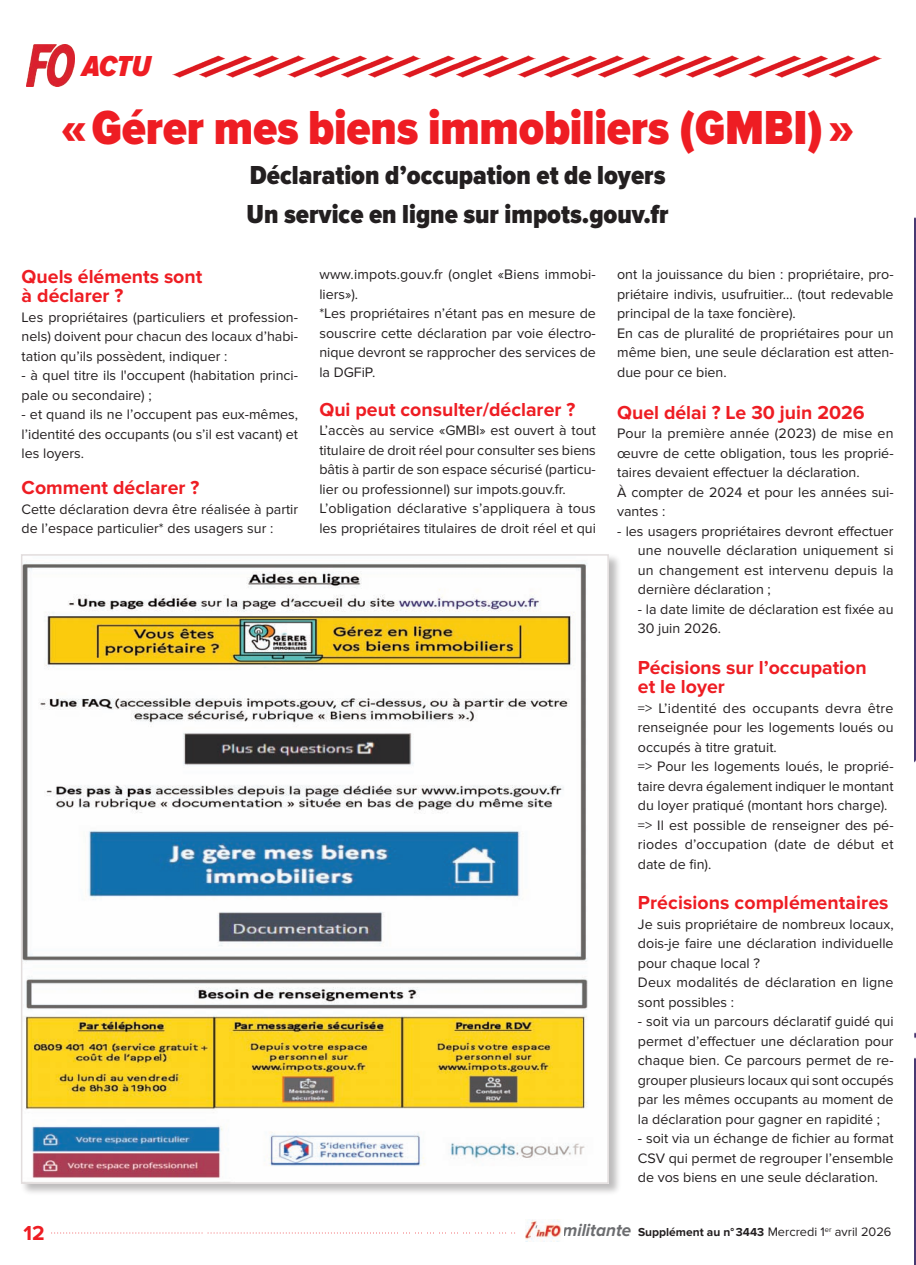
<style>
.page{position:relative;width:916px;height:1265px;background:#fff}
.page>*{position:absolute;margin:0;border:0;box-sizing:border-box;transform-origin:0 0}
.t1{font:900 49.5px "Proxima Nova Cond";letter-spacing:-.005em;color:#ee1d23}
.t2{font:italic 900 30px "Proxima Nova Cond";color:#ee1d23}
.t3{font:900 27px/39.5px "Proxima Nova Cond";color:#231f20}
.t4{font:700 21px "Proxima Nova";color:#ee1d23}
.t5{font:700 19.5px/19.5px "Proxima Nova";color:#ee1d23}
.t6{font:14.25px/19.5px "Proxima Nova";color:#231f20}
.t7{font:700 12px "Proxima Nova";color:#231f20}
.s1{font-family:"Helvetica Neue";font-weight:400;color:#fff}
.s2{font-style:italic;font-size:18px;color:#6c6d70}
.s3{font-weight:400;font-size:12.75px}
</style>
<div class="page">
<svg style="left:51px;top:1232px;width:464px;height:1px"></svg>
<img style="left:526px;top:1219px;width:36px;height:21px">
<img style="left:27px;top:44px;width:48px;height:43px">
<img style="left:766px;top:55px;width:115px;height:22px">
<img style="left:651px;top:55px;width:115px;height:22px">
<img style="left:535px;top:55px;width:116px;height:22px">
<img style="left:421px;top:55px;width:114px;height:22px">
<img style="left:306px;top:55px;width:115px;height:22px">
<img style="left:172px;top:55px;width:134px;height:22px">
<img style="left:915px;top:217px;width:1px;height:1046px">
<img style="left:23px;top:556px;width:596px;height:637px">
<img style="left:24px;top:557px;width:582px;height:624px">
<h2 class="t2" style="left:82px;top:52px;width:70px">ACTU</h2>
<h1 class="t1" style="left:61px;top:105px;width:795px">«Gérer mes biens immobiliers (GMBI)»</h1>
<h3 class="t3" style="left:247px;top:156px;width:423px">Déclaration d’occupation et de loyers<br>Un service en ligne sur impots.gouv.fr</h3>
<h3 class="t5" style="left:22px;top:267px;width:182px">Quels éléments sont à déclarer ?</h3>
<p class="t6" style="left:22px;top:308px;width:278px;text-align:justify">Les propriétaires (particuliers et profession&shy;nels) doivent pour chacun des locaux d’habi&shy;tation qu’ils possèdent, indiquer :</p>
<p class="t6" style="left:22px;top:366px;width:278px">- à quel titre ils l'occupent (habitation princi&shy;pale ou secondaire) ;</p>
<p class="t6" style="left:22px;top:405px;width:278px;text-align:justify">- et quand ils ne l’occupent pas eux-mêmes, l’identité des occupants (ou s’il est vacant) et les loyers.</p>
<h3 class="t5" style="left:22px;top:479px;width:179px">Comment déclarer ?</h3>
<p class="t6" style="left:22px;top:500px;width:278px">Cette déclaration devra être réalisée à partir de l’espace particulier* des usagers sur :</p>
<p class="t6" style="left:319px;top:265px;width:278px">www.impots.gouv.fr (onglet «Biens immobi&shy;liers»).<br>*Les propriétaires n’étant pas en mesure de souscrire cette déclaration par voie électro&shy;nique devront se rapprocher des services de la DGFiP.</p>
<h3 class="t5" style="left:319px;top:400px;width:257px">Qui peut consulter/déclarer ?</h3>
<p class="t6" style="left:319px;top:421px;width:278px">L’accès au service «GMBI» est ouvert à tout titulaire de droit réel pour consulter ses biens bâtis à partir de son espace sécurisé (particu&shy;lier ou professionnel) sur impots.gouv.fr.<br>L’obligation déclarative s’appliquera à tous les propriétaires titulaires de droit réel et qui</p>
<p class="t6" style="left:617px;top:265px;width:278px">ont la jouissance du bien : propriétaire, pro&shy;priétaire indivis, usufruitier... (tout redevable principal de la taxe foncière).<br>En cas de pluralité de propriétaires pour un même bien, une seule déclaration est atten&shy;due pour ce bien.</p>
<h3 class="t5" style="left:617px;top:403px;width:249px">Quel délai ? Le 30 juin 2026</h3>
<p class="t6" style="left:617px;top:424px;width:278px">Pour la première année (2023) de mise en œuvre de cette obligation, tous les proprié&shy;taires devaient effectuer la déclaration.<br>À compter de 2024 et pour les années sui&shy;vantes :</p>
<p class="t6" style="left:638px;top:522px;width:257px;text-align:justify;text-indent:-21px">- les usagers propriétaires devront effectuer une nouvelle déclaration uniquement si un changement est intervenu depuis la dernière déclaration ;</p>
<p class="t6" style="left:638px;top:600px;width:257px">- la date limite de déclaration est fixée au<br>30 juin 2026.</p>
<h3 class="t5" style="left:638px;top:658px;width:230px">Pécisions sur l’occupation et le loyer</h3>
<p class="t6" style="left:638px;top:699px;width:257px">=&gt; L’identité des occupants devra être renseignée pour les logements loués ou occupés à titre gratuit.<br>=&gt; Pour les logements loués, le proprié&shy;taire devra également indiquer le montant du loyer pratiqué (montant hors charge). =&gt; Il est possible de renseigner des pé&shy;riodes d’occupation (date de début et date de fin).</p>
<h3 class="t5" style="left:638px;top:894px;width:252px">Précisions complémentaires</h3>
<p class="t6" style="left:638px;top:915px;width:257px">Je suis propriétaire de nombreux locaux, dois-je faire une déclaration individuelle pour chaque local ?<br>Deux modalités de déclaration en ligne sont possibles :</p>
<p class="t6" style="left:638px;top:1012px;width:257px;text-align:justify">- soit via un parcours déclaratif guidé qui permet d’effectuer une déclaration pour chaque bien. Ce parcours permet de re&shy;grouper plusieurs locaux qui sont occupés par les mêmes occupants au moment de la déclaration pour gagner en rapidité ;</p>
<p class="t6" style="left:638px;top:1129px;width:257px;text-align:justify">- soit via un échange de fichier au format CSV qui permet de regrouper l’ensemble de vos biens en une seule déclaration.</p>
<h3 class="t4" style="left:23px;top:1223px;width:23px">12</h3>
<p class="t7" style="left:560px;top:1226px;width:335px"><span class="s1">l</span><span class="s2">militante</span> Supplément au n° 3443 <span class="s3">Mercredi 1</span><sup>er</sup> <span class="s3">avril 2026</span><span class="s1">l</span></p>
</div>
